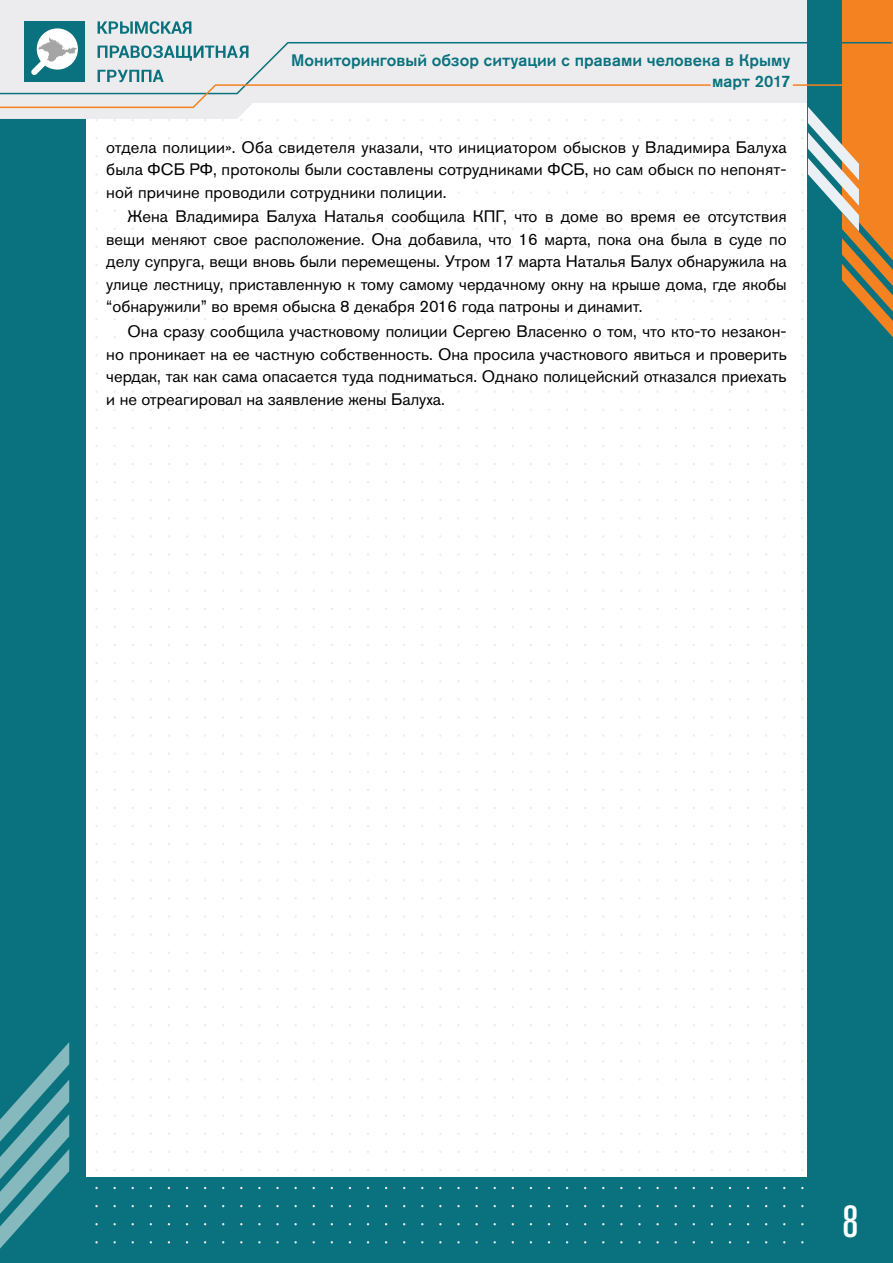
<style>
.page{position:relative;width:893px;height:1263px;background:#fff}
.page>*{position:absolute;margin:0;border:0;box-sizing:border-box;transform-origin:0 0}
.t1{font:500 condensed 45px "Akzidenz Grotesk Pro";color:#fff}
.t2{font:16.5px/22.5px "Akzidenz Grotesk Pro";color:#000;text-align:justify}
.t3{font:500 16.5px/20.7px "Akzidenz Grotesk Pro";color:#0a727e;text-align:right}
</style>
<div class="page">
<div style="left:0;top:1178px;width:893px;height:85px;background:#0a727e"></div>
<div style="left:0;top:0;width:85px;height:1263px;background:#0a727e"></div>
<svg style="left:0;top:0;width:837px;height:119px;fill:#ececee"></svg>
<div style="left:808px;top:1px;width:85px;height:1262px;background:#0a727e"></div>
<svg style="left:837px;top:0;width:56px;height:338px"></svg>
<svg style="left:801px;top:101px;width:58px;height:130px"></svg>
<svg style="left:0;top:1042px;width:69px;height:206px"></svg>
<div style="left:24px;top:21px;width:61px;height:61px;background:#0a727e"></div>
<svg style="left:38px;top:28px;width:39px;height:13px"></svg>
<svg style="left:98px;top:21px;width:20px;height:13px"></svg>
<svg style="left:120px;top:21px;width:13px;height:13px"></svg>
<svg style="left:135px;top:21px;width:24px;height:13px"></svg>
<svg style="left:161px;top:21px;width:10px;height:13px"></svg>
<svg style="left:171px;top:21px;width:20px;height:13px"></svg>
<svg style="left:0;top:41px;width:893px;height:54px;background:#cdd4d0"></svg>
<svg style="left:0;top:83px;width:712px;height:26px"></svg>
<hr style="left:793px;top:84px;width:100px;height:2px;background:#f48220">
<p class="t3" style="left:291px;top:49px;width:501px">Мониторинговый обзор ситуации с правами человека в Крыму март 2017</p>
<p class="t2" style="left:106px;top:136px;width:682px">отдела полиции». Оба свидетеля указали, что инициатором обысков у Владимира Балуха была ФСБ РФ, протоколы были составлены сотрудниками ФСБ, но сам обыск по непонят&shy;ной причине проводили сотрудники полиции.</p>
<p class="t2" style="left:106px;top:205px;width:682px;text-indent:21px">Жена Владимира Балуха Наталья сообщила КПГ, что в доме во время ее отсутствия вещи меняют свое расположение. Она добавила, что 16 марта, пока она была в суде по делу супруга, вещи вновь были перемещены. Утром 17 марта Наталья Балух обнаружила на улице лестницу, приставленную к тому самому чердачному окну на крыше дома, где якобы “обнаружили” во время обыска 8 декабря 2016 года патроны и динамит.</p>
<p class="t2" style="left:106px;top:320px;width:682px;text-indent:21px">Она сразу сообщила участковому полиции Сергею Власенко о том, что кто-то незакон&shy;но проникает на ее частную собственность. Она просила участкового явиться и проверить чердак, так как сама опасается туда подниматься. Однако полицейский отказался приехать и не отреагировал на заявление жены Балуха.</p>
<h1 class="t1" style="left:842px;top:1192px;width:17px">8</h1>
</div>
